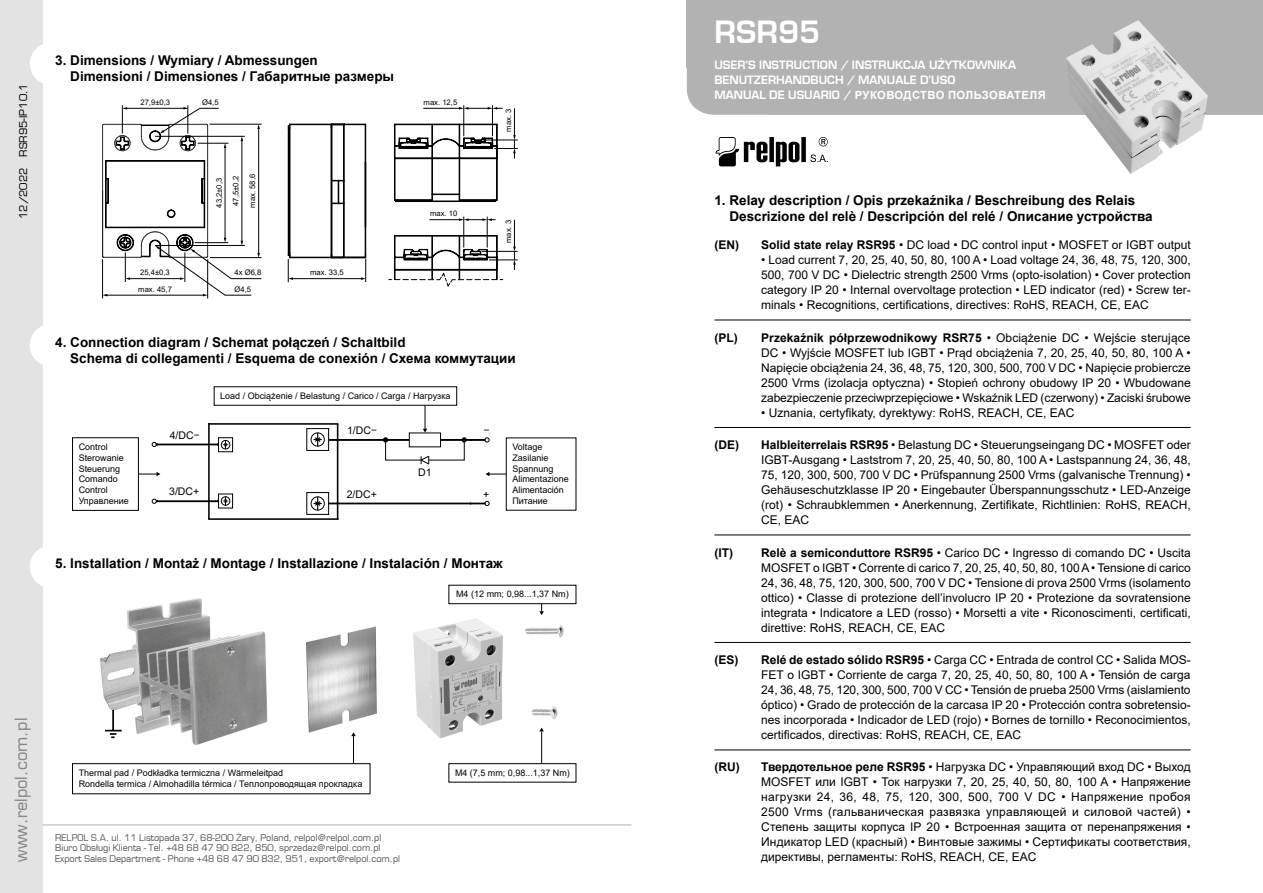
<style>
.page{position:relative;width:1263px;height:893px;background:#fff}
.page>*{position:absolute;margin:0;border:0;box-sizing:border-box;transform-origin:0 0}
.t1{font:700 30px "Euromode";color:#fff}
.t2{font:16.5px "Euromode";color:#878787}
.t3{font:700 13.5px/16.2px "Arial";color:#000}
.t4{font:12px/15px "Arial";color:#000;text-align:justify}
.t5{font:700 11.25px/15px "Euromode";color:#fff}
.t6{font:700 11.25px "Arial";letter-spacing:.035em;color:#fff}
.t7{font:11.25px "Arial";color:#000;scale:.8 1}
.t8{font:10.5px "Arial";color:#000}
.t9{font:10.5px "Euromode";color:#000}
.t10{font:9px/10.8px "Arial";color:#000}
.t11{font:9px/10.5px "Euromode";color:#575756}
.t12{font:7.65px/16.5px "Arial";color:#000}
.s1{font-size:11.25px}
.s2{font-family:"Euromode"}
.s3{font-weight:700}
</style>
<div class="page">
<img style="left:100px;top:596px;width:468px;height:150px">
<hr style="left:541px;top:731px;width:1px;height:32px;background:#000">
<svg style="left:539px;top:728px;width:5px;height:3px"></svg>
<svg style="left:539px;top:604px;width:5px;height:11px"></svg>
<svg style="left:351px;top:732px;width:5px;height:31px"></svg>
<div style="left:687px;top:0;width:576px;height:67px;background:#b3b2b2"></div>
<div style="left:770px;top:17px;width:493px;height:98px;background:#b3b2b2"></div>
<div style="left:687px;top:17px;width:387px;height:98px;background:#b3b2b2;border-radius:27px"></div>
<hr style="left:714px;top:320px;width:477px;height:1px;background:#000">
<hr style="left:714px;top:427px;width:477px;height:1px;background:#000">
<hr style="left:714px;top:535px;width:477px;height:1px;background:#000">
<hr style="left:714px;top:642px;width:477px;height:1px;background:#000">
<hr style="left:714px;top:750px;width:477px;height:1px;background:#000">
<svg style="left:715px;top:137px;width:113px;height:29px"></svg>
<hr style="left:102px;top:259px;width:1px;height:39px;background:#000">
<hr style="left:207px;top:259px;width:1px;height:39px;background:#000">
<hr style="left:463px;top:105px;width:1px;height:31px;background:#000">
<hr style="left:492px;top:105px;width:1px;height:31px;background:#000">
<hr style="left:231px;top:278px;width:30px;height:1px;background:#000">
<svg style="left:288px;top:124px;width:78px;height:158px"></svg>
<svg style="left:102px;top:105px;width:149px;height:191px"></svg>
<svg style="left:394px;top:107px;width:124px;height:95px"></svg>
<hr style="left:463px;top:217px;width:1px;height:31px;background:#000">
<hr style="left:487px;top:217px;width:1px;height:31px;background:#000">
<svg style="left:388px;top:218px;width:130px;height:69px"></svg>
<hr style="left:258px;top:128px;width:1px;height:126px;background:#000">
<hr style="left:210px;top:257px;width:52px;height:1px;background:#000">
<hr style="left:209px;top:124px;width:53px;height:1px;background:#000">
<div style="left:0;top:0;width:43px;height:893px;background:#e3e3e3"></div>
<div style="left:30px;top:43px;width:42px;height:42px;background:#fff;border-radius:50%"></div>
<hr style="left:43px;top:825px;width:588px;height:1px;background:#b3b2b2">
<div style="left:30px;top:324px;width:42px;height:43px;background:#fff;border-radius:50%"></div>
<div style="left:30px;top:545px;width:42px;height:43px;background:#fff;border-radius:50%"></div>
<div style="left:449px;top:763px;width:127px;height:19px;border:1px solid #000"></div>
<svg style="left:105px;top:730px;width:17px;height:8px"></svg>
<hr style="left:112px;top:710px;width:2px;height:20px;background:#000">
<div style="left:72px;top:437px;width:67px;height:74px;border:1px solid #000"></div>
<div style="left:449px;top:585px;width:127px;height:19px;background:#fff"></div>
<div style="left:449px;top:585px;width:127px;height:19px;border:1px solid #000"></div>
<img style="left:1066px;top:20px;width:142px;height:154px">
<div style="left:72px;top:763px;width:298px;height:31px;border:1px solid #000"></div>
<svg style="left:139px;top:405px;width:367px;height:115px"></svg>
<div style="left:409px;top:433px;width:31px;height:14px;background:#fff"></div>
<div style="left:409px;top:433px;width:32px;height:14px;border:1px solid #000"></div>
<p class="t9" style="left:17px;top:219px;width:137px;rotate:-90deg">12/2022 RSR95-IP10.1</p>
<p class="t3" style="left:70px;top:52px;width:325px;text-indent:-15px">3. Dimensions / Wymiary / Abmessungen<br>Dimensioni / Dimensiones / Габаритные размеры</p>
<p class="t12" style="left:202px;top:94px;width:18px">Ø4,5</p>
<p class="t12" style="left:140px;top:94px;width:31px">27,9±0,3</p>
<p class="t12" style="left:424px;top:94px;width:35px">max. 12,5</p>
<p class="t12" style="left:138px;top:264px;width:35px">25,4±0,3 max. 45,7</p>
<p class="t12" style="left:211px;top:208px;width:33px;rotate:-90deg">43,2±0,3<br>47,5±0,2</p>
<p class="t12" style="left:244px;top:208px;width:35px;rotate:-90deg">max. 58,6</p>
<p class="t12" style="left:235px;top:264px;width:28px">4x Ø6,8</p>
<p class="t12" style="left:310px;top:264px;width:35px">max. 33,5</p>
<p class="t12" style="left:235px;top:281px;width:18px">Ø4,5</p>
<p class="t12" style="left:430px;top:205px;width:29px">max. 10</p>
<p class="t12" style="left:500px;top:132px;width:25px;rotate:-90deg">max. 3</p>
<p class="t12" style="left:500px;top:243px;width:25px;rotate:-90deg">max. 3</p>
<p class="t3" style="left:70px;top:334px;width:447px;text-indent:-15px">4. Connection diagram / Schemat połączeń / Schaltbild<br>Schema di collegamenti / Esquema de conexión / Схемa коммутации</p>
<p class="t10" style="left:79px;top:441px;width:52px">Control<br>Sterowanie<br>Steuerung<br>Comando<br>Control<br>Управление</p>
<p class="t8" style="left:170px;top:428px;width:31px">4/DC<span class="s1">–</span></p>
<p class="t8" style="left:169px;top:484px;width:32px">3/DC+</p>
<p class="t10" style="left:220px;top:390px;width:232px">Load / Obciążenie / Belastung / Carico / Carga / Нагрузка</p>
<p class="t8" style="left:347px;top:423px;width:31px">1/DC<span class="s1">–</span></p>
<p class="t8" style="left:347px;top:487px;width:32px">2/DC+</p>
<p class="t8" style="left:418px;top:465px;width:15px">D1</p>
<p class="t7" style="left:484px;top:421px;width:8px">–</p>
<p class="t8" style="left:483px;top:487px;width:8px">+</p>
<p class="t10" style="left:512px;top:441px;width:58px">Voltage<br>Zasilanie<br>Spannung<br>Alimentazione<br>Alimentación<br>Питание</p>
<p class="t3" style="left:55px;top:555px;width:449px">5. Installation / Montaż / Montage / Installazione / Instalación / Монтаж</p>
<p class="t10" style="left:456px;top:589px;width:114px">M4 (12 mm; 0,98...1,37 Nm)</p>
<h2 class="t2" style="left:11px;top:861px;width:145px;rotate:-90deg">www.relpol.com.pl</h2>
<p class="t10" style="left:79px;top:767px;width:285px">Thermal pad / Podkładka termiczna / Wärmeleitpad<br>Rondella termica / Almohadilla térmica / Теплопроводящая прокладка</p>
<p class="t11" style="left:55px;top:832px;width:346px">RELPOL S.A. ul. 11 Listopada 37, 68-200 ¯ary, Poland, relpol@relpol.com.pl<br>Biuro Obsługi Klienta - Tel. +48 68 47 90 822, 850, sprzedaz@relpol.com.pl<br>Export Sales Department - Phone +48 68 47 90 832, 951, export@relpol.com.pl</p>
<p class="t10" style="left:455px;top:767px;width:116px">M4 (7,5 mm; 0,98...1,37 Nm)</p>
<h1 class="t1" style="left:714px;top:14px;width:107px">RSR95</h1>
<p class="t5" style="left:714px;top:57px;width:303px">USER’S INSTRUCTION / INSTRUKCJA UŻYTKOWNIKA<br>BENUTZERHANDBUCH / MANUALE D’USO</p>
<p class="t6" style="left:714px;top:87px;width:333px"><span class="s2">MANUAL DE USUARIO /</span> РУКОВОДСТВО ПОЛЬЗОВАТЕЛЯ</p>
<p class="t3" style="left:729px;top:192px;width:425px;text-indent:-15px">1. Relay description / Opis przekaźnika / Beschreibung des Relais<br>Descrizione del relè / Descripción del relé / Описание устройства</p>
<p class="t4" style="left:714px;top:237px;width:478px"><span class="s3">(EN) Solid state relay RSR95</span> • DC load • DC control input • MOSFET or IGBT output</p>
<p class="t4" style="left:761px;top:252px;width:431px">• Load current 7, 20, 25, 40, 50, 80, 100 A • Load voltage 24, 36, 48, 75, 120, 300, 500, 700 V DC • Dielectric strength 2500 Vrms (opto-isolation) • Cover protection category IP 20 • Internal overvoltage protection • LED indicator (red) • Screw ter&shy;minals • Recognitions, certifications, directives: RoHS, REACH, CE, EAC</p>
<p class="t4" style="left:761px;top:330px;width:431px;text-indent:-47px"><span class="s3">(PL) Przekaźnik półprzewodnikowy RSR75</span> • Obciążenie DC • Wejście sterujące DC • Wyjście MOSFET lub IGBT • Prąd obciążenia 7, 20, 25, 40, 50, 80, 100 A • Napięcie obciążenia 24, 36, 48, 75, 120, 300, 500, 700 V DC • Napięcie probiercze 2500 Vrms (izolacja optyczna) • Stopień ochrony obudowy IP 20 • Wbudowane zabezpieczenie przeciwprzepięciowe • Wskaźnik LED (czerwony) • Zaciski śrubowe</p>
<p class="t4" style="left:761px;top:405px;width:315px">• Uznania, certyfikaty, dyrektywy: RoHS, REACH, CE, EAC</p>
<p class="t4" style="left:761px;top:437px;width:431px;text-indent:-47px"><span class="s3">(DE) Halbleiterrelais RSR95</span> • Belastung DC • Steuerungseingang DC • MOSFET oder IGBT-Ausgang • Laststrom 7, 20, 25, 40, 50, 80, 100 A • Lastspannung 24, 36, 48, 75, 120, 300, 500, 700 V DC • Prüfspannung 2500 Vrms (galvanische Trennung) • Gehäuseschutzklasse IP 20 • Eingebauter Überspannungsschutz • LED-Anzeige (rot) • Schraubklemmen • Anerkennung, Zertifikate, Richtlinien: RoHS, REACH, CE, EAC</p>
<p class="t4" style="left:761px;top:545px;width:431px;text-indent:-47px"><span class="s3">(IT) Relè a semiconduttore RSR95</span> • Carico DC • Ingresso di comando DC • Uscita MOSFET o IGBT • Corrente di carico 7, 20, 25, 40, 50, 80, 100 A • Tensione di carico 24, 36, 48, 75, 120, 300, 500, 700 V DC • Tensione di prova 2500 Vrms (isolamento ottico) • Classe di protezione dell’involucro IP 20 • Protezione da sovratensione integrata • Indicatore a LED (rosso) • Morsetti a vite • Riconoscimenti, certificati, direttive: RoHS, REACH, CE, EAC</p>
<p class="t4" style="left:761px;top:652px;width:431px;text-indent:-47px"><span class="s3">(ES) Relé de estado sólido RSR95</span> • Carga CC • Entrada de control CC • Salida MOS-FET o IGBT • Corriente de carga 7, 20, 25, 40, 50, 80, 100 A • Tensión de carga 24, 36, 48, 75, 120, 300, 500, 700 V CC • Tensión de prueba 2500 Vrms (aislamiento óptico) • Grado de protección de la carcasa IP 20 • Protección contra sobretensio&shy;nes incorporada • Indicador de LED (rojo) • Bornes de tornillo • Reconocimientos, certificados, directivas: RoHS, REACH, CE, EAC</p>
<p class="t4" style="left:761px;top:760px;width:431px;text-indent:-47px"><span class="s3">(RU) Твердотельное реле RSR95</span> • Нагрузка DC • Управляющий вход DC • Выход MOSFET или IGBT • Ток нагрузки 7, 20, 25, 40, 50, 80, 100 A • Напряжение нагрузки 24, 36, 48, 75, 120, 300, 500, 700 V DC • Напряжение пробоя 2500 Vrms (гальваническая развязка управляющей и силовой частей) • Степень защиты корпуса IP 20 • Встроенная защита от перенапряжения • Индикатор LED (красный) • Винтовые зажимы • Сертификаты соответствия, директивы, регламенты: RoHS, REACH, CE, EAC</p>
</div>
